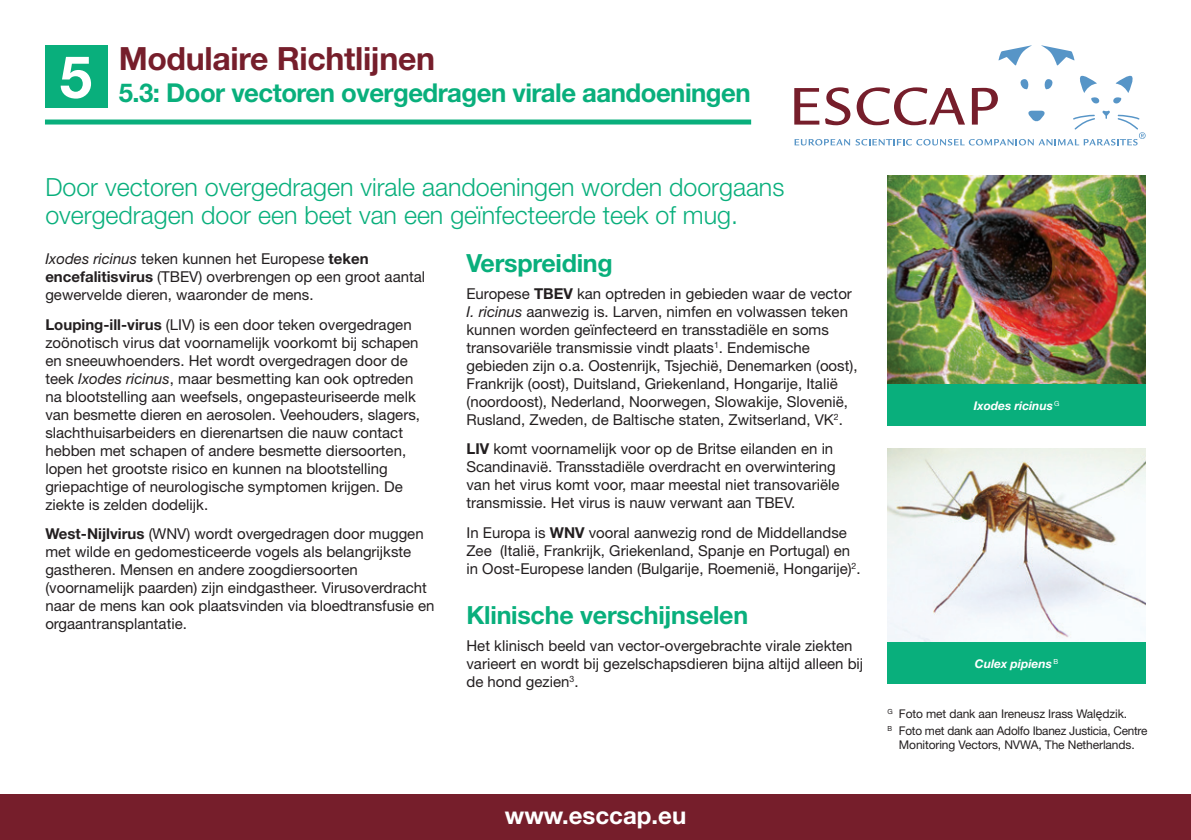
<style>
.page{position:relative;width:1191px;height:840px;background:#fff}
.page>*{position:absolute;margin:0;border:0;box-sizing:border-box;transform-origin:0 0}
.t1{font:700 58.4px "Helvetica Neue";color:#fff}
.t2{font:700 32px "Helvetica Neue";letter-spacing:-.01em;color:#761e2b}
.t3{font:700 26px "Helvetica Neue";letter-spacing:-.02em;color:#09af7c}
.t4{font:300 25px/28px "Helvetica Neue";color:#09af7c}
.t5{font:700 25px "Helvetica Neue";letter-spacing:-.01em;color:#09af7c}
.t6{font:700 24px "Helvetica Neue";color:#fff}
.t7{font:15px/18px "Helvetica Neue";color:#231f20}
.t8{font:12px/16.8px "Helvetica Neue";letter-spacing:-.01em;color:#231f20}
.t9{font:italic 700 12px "Helvetica Neue";color:#fff}
.s1{font-style:italic}
.s2{font-weight:700}
.s3{font-family:"Arial"}
</style>
<div class="page">
<img style="left:887px;top:176px;width:258px;height:208px">
<div style="left:887px;top:384px;width:258px;height:41px;background:#09af7c"></div>
<img style="left:887px;top:448px;width:258px;height:194px">
<div style="left:887px;top:642px;width:258px;height:41px;background:#09af7c"></div>
<svg style="left:1041px;top:45px;width:33px;height:21px"></svg>
<svg style="left:998px;top:45px;width:34px;height:21px"></svg>
<svg style="left:794px;top:75px;width:351px;height:70px"></svg>
<div style="left:45px;top:119px;width:706px;height:5px;background:#09af7c"></div>
<div style="left:45px;top:45px;width:63px;height:63px;background:#09af7c"></div>
<div style="left:0;top:794px;width:1191px;height:45px;background:#761e2b"></div>
<h1 class="t1" style="left:60px;top:41px;width:34px">5</h1>
<h2 class="t2" style="left:119px;top:39px;width:318px">Modulaire Richtlijnen</h2>
<h3 class="t3" style="left:119px;top:77px;width:633px">5.3: Door vectoren overgedragen virale aandoeningen</h3>
<h3 class="t4" style="left:45px;top:172px;width:740px">Door vectoren overgedragen virale aandoeningen worden doorgaans overgedragen door een beet van een geïnfecteerde teek of mug.</h3>
<p class="t7" style="left:45px;top:250px;width:381px"><span class="s1">Ixodes ricinus</span> teken kunnen het Europese <span class="s2">teken encefalitisvirus</span> (TBEV) overbrengen op een groot aantal gewervelde dieren, waaronder de mens.</p>
<p class="t7" style="left:45px;top:315px;width:376px"><span class="s2">Louping-ill-virus</span> (LIV) is een door teken overgedragen zoönotisch virus dat voornamelijk voorkomt bij schapen en sneeuwhoenders. Het wordt overgedragen door de teek <span class="s1">Ixodes ricinus</span>, maar besmetting kan ook optreden na blootstelling aan weefsels, ongepasteuriseerde melk van besmette dieren en aerosolen. Veehouders, slagers, slachthuisarbeiders en dierenartsen die nauw contact hebben met schapen of andere besmette diersoorten, lopen het grootste risico en kunnen na blootstelling griepachtige of neurologische symptomen krijgen. De ziekte is zelden dodelijk.</p>
<p class="t7" style="left:45px;top:524px;width:390px"><span class="s2">West-Nijlvirus</span> (WNV) wordt overgedragen door muggen met wilde en gedomesticeerde vogels als belangrijkste gastheren. Mensen en andere zoogdiersoorten (voornamelijk paarden) zijn eindgastheer. Virusoverdracht naar de mens kan ook plaatsvinden via bloedtransfusie en orgaantransplantatie.</p>
<h3 class="t5" style="left:466px;top:247px;width:148px">Verspreiding</h3>
<p class="t7" style="left:466px;top:284px;width:392px">Europese <span class="s2">TBEV</span> kan optreden in gebieden waar de vector <span class="s1">I. ricinus</span> aanwezig is. Larven, nimfen en volwassen teken kunnen worden geïnfecteerd en transstadiële en soms transovariële transmissie vindt plaats<sup>1</sup>. Endemische gebieden zijn o.a. Oostenrijk, Tsjechië, Denemarken (oost), Frankrijk (oost), Duitsland, Griekenland, Hongarije, Italië (noordoost), Nederland, Noorwegen, Slowakije, Slovenië, Rusland, Zweden, de Baltische staten, Zwitserland, VK<sup>2</sup>.</p>
<p class="t7" style="left:466px;top:439px;width:374px"><span class="s2">LIV</span> komt voornamelijk voor op de Britse eilanden en in Scandinavië. Transstadiële overdracht en overwintering van het virus komt voor, maar meestal niet transovariële transmissie. Het virus is nauw verwant aan TBEV.</p>
<p class="t7" style="left:466px;top:522px;width:396px">In Europa is <span class="s2">WNV</span> vooral aanwezig rond de Middellandse<br>Zee (Italië, Frankrijk, Griekenland, Spanje en Portugal) en in Oost-Europese landen (Bulgarije, Roemenië, Hongarije)<sup>2</sup>.</p>
<h3 class="t5" style="left:466px;top:599px;width:283px">Klinische verschijnselen</h3>
<p class="t7" style="left:466px;top:636px;width:398px">Het klinisch beeld van vector-overgebrachte virale ziekten varieert en wordt bij gezelschapsdieren bijna altijd alleen bij de hond gezien<sup>3</sup>.</p>
<h3 class="t6" style="left:505px;top:799px;width:183px">www.esccap.eu</h3>
<p class="t9" style="left:974px;top:398px;width:87px">Ixodes ricinus<sup>G</sup></p>
<p class="t9" style="left:974px;top:656px;width:85px">Culex pipiens <sup>B</sup></p>
<p class="t8" style="left:887px;top:705px;width:261px"><sup>G</sup> Foto met dank aan Ireneusz Irass Wal<span class="s3">ę</span>dzik.<br><sup>B</sup> Foto met dank aan Adolfo Ibanez Justicia, Centre</p>
<p class="t8" style="left:899px;top:736px;width:237px">Monitoring Vectors, NVWA, The Netherlands.</p>
</div>
